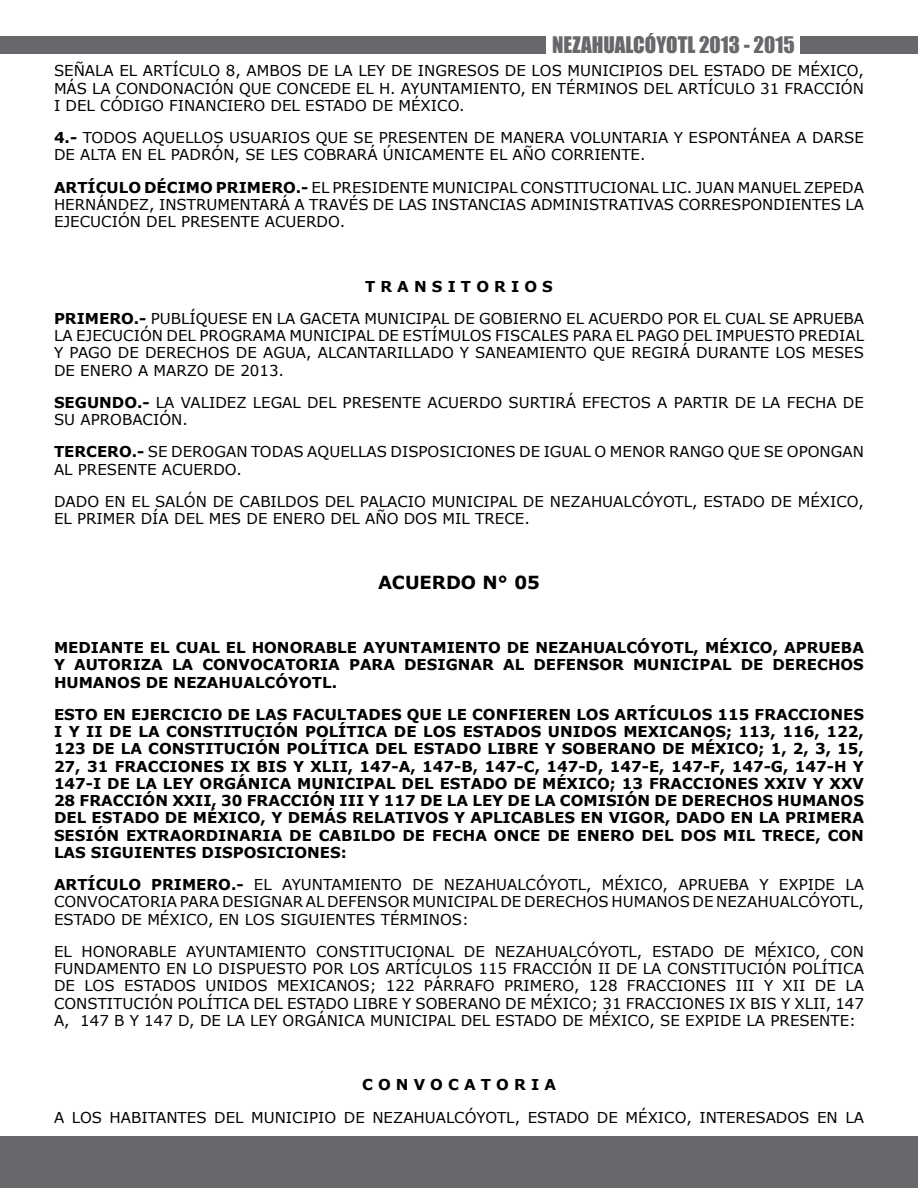
<style>
.page{position:relative;width:918px;height:1188px;background:#fff}
.page>*{position:absolute;margin:0;border:0;box-sizing:border-box;transform-origin:0 0}
.t1{font:21px "Impact";color:#67686b}
.t2{font:700 18px "Verdana";color:#000}
.t3{font:15px/17.2px "Verdana";color:#000;text-align:justify}
.t4{font:700 15px/17.2px "Verdana";color:#000;text-align:justify}
.s1{font-weight:700}
</style>
<div class="page">
<div style="left:0;top:1136px;width:918px;height:52px;background:#67686b"></div>
<div style="left:800px;top:36px;width:118px;height:18px;background:#67686b"></div>
<div style="left:0;top:36px;width:546px;height:18px;background:#67686b"></div>
<h1 class="t1" style="left:552px;top:28px;width:244px">NEZAHUALCÓYOTL 2013 - 2015</h1>
<p class="t3" style="left:54px;top:62px;width:812px">SEÑALA EL ARTÍCULO 8, AMBOS DE LA LEY DE INGRESOS DE LOS MUNICIPIOS DEL ESTADO DE MÉXICO, MÁS LA CONDONACIÓN QUE CONCEDE EL H. AYUNTAMIENTO, EN TÉRMINOS DEL ARTÍCULO 31 FRACCIÓN I DEL CÓDIGO FINANCIERO DEL ESTADO DE MÉXICO.</p>
<p class="t3" style="left:54px;top:129px;width:812px"><span class="s1">4.-</span> TODOS AQUELLOS USUARIOS QUE SE PRESENTEN DE MANERA VOLUNTARIA Y ESPONTÁNEA A DARSE<br>DE ALTA EN EL PADRÓN, SE LES COBRARÁ ÚNICAMENTE EL AÑO CORRIENTE.</p>
<p class="t3" style="left:54px;top:178px;width:812px"><span class="s1">ARTÍCULO DÉCIMO PRIMERO.-</span> EL PRESIDENTE MUNICIPAL CONSTITUCIONAL LIC. JUAN MANUEL ZEPEDA HERNÁNDEZ, INSTRUMENTARÁ A TRAVÉS DE LAS INSTANCIAS ADMINISTRATIVAS CORRESPONDIENTES LA EJECUCIÓN DEL PRESENTE ACUERDO.</p>
<p class="t3" style="left:54px;top:270px;width:812px;line-height:32.2px;text-align:center"><span class="s1">T R A N S I T O R I O S<br>PRIMERO.-</span> PUBLÍQUESE EN LA GACETA MUNICIPAL DE GOBIERNO EL ACUERDO POR EL CUAL SE APRUEBA</p>
<p class="t3" style="left:54px;top:327px;width:812px">LA EJECUCIÓN DEL PROGRAMA MUNICIPAL DE ESTÍMULOS FISCALES PARA EL PAGO DEL IMPUESTO PREDIAL Y PAGO DE DERECHOS DE AGUA, ALCANTARILLADO Y SANEAMIENTO QUE REGIRÁ DURANTE LOS MESES DE ENERO A MARZO DE 2013.</p>
<p class="t3" style="left:54px;top:394px;width:812px"><span class="s1">SEGUNDO.-</span> LA VALIDEZ LEGAL DEL PRESENTE ACUERDO SURTIRÁ EFECTOS A PARTIR DE LA FECHA DE<br>SU APROBACIÓN.</p>
<p class="t3" style="left:54px;top:443px;width:811px"><span class="s1">TERCERO.-</span> SE DEROGAN TODAS AQUELLAS DISPOSICIONES DE IGUAL O MENOR RANGO QUE SE OPONGAN<br>AL PRESENTE ACUERDO.</p>
<p class="t3" style="left:54px;top:493px;width:812px">DADO EN EL SALÓN DE CABILDOS DEL PALACIO MUNICIPAL DE NEZAHUALCÓYOTL, ESTADO DE MÉXICO,<br>EL PRIMER DÍA DEL MES DE ENERO DEL AÑO DOS MIL TRECE.</p>
<p class="t2" style="left:378px;top:569px;width:163px">ACUERDO N° 05</p>
<p class="t4" style="left:54px;top:639px;width:811px">MEDIANTE EL CUAL EL HONORABLE AYUNTAMIENTO DE NEZAHUALCÓYOTL, MÉXICO, APRUEBA Y AUTORIZA LA CONVOCATORIA PARA DESIGNAR AL DEFENSOR MUNICIPAL DE DERECHOS HUMANOS DE NEZAHUALCÓYOTL.</p>
<p class="t4" style="left:54px;top:705px;width:812px">ESTO EN EJERCICIO DE LAS FACULTADES QUE LE CONFIEREN LOS ARTÍCULOS 115 FRACCIONES I Y II DE LA CONSTITUCIÓN POLÍTICA DE LOS ESTADOS UNIDOS MEXICANOS; 113, 116, 122, 123 DE LA CONSTITUCIÓN POLÍTICA DEL ESTADO LIBRE Y SOBERANO DE MÉXICO; 1, 2, 3, 15, 27, 31 FRACCIONES IX BIS Y XLII, 147-A, 147-B, 147-C, 147-D, 147-E, 147-F, 147-G, 147-H Y 147-I DE LA LEY ORGÁNICA MUNICIPAL DEL ESTADO DE MÉXICO; 13 FRACCIONES XXIV Y XXV 28 FRACCIÓN XXII, 30 FRACCIÓN III Y 117 DE LA LEY DE LA COMISIÓN DE DERECHOS HUMANOS DEL ESTADO DE MÉXICO, Y DEMÁS RELATIVOS Y APLICABLES EN VIGOR, DADO EN LA PRIMERA SESIÓN EXTRAORDINARIA DE CABILDO DE FECHA ONCE DE ENERO DEL DOS MIL TRECE, CON LAS SIGUIENTES DISPOSICIONES:</p>
<p class="t3" style="left:54px;top:876px;width:812px"><span class="s1">ARTÍCULO PRIMERO.-</span> EL AYUNTAMIENTO DE NEZAHUALCÓYOTL, MÉXICO, APRUEBA Y EXPIDE LA CONVOCATORIA PARA DESIGNAR AL DEFENSOR MUNICIPAL DE DERECHOS HUMANOS DE NEZAHUALCÓYOTL, ESTADO DE MÉXICO, EN LOS SIGUIENTES TÉRMINOS:</p>
<p class="t3" style="left:54px;top:943px;width:812px">EL HONORABLE AYUNTAMIENTO CONSTITUCIONAL DE NEZAHUALCÓYOTL, ESTADO DE MÉXICO, CON FUNDAMENTO EN LO DISPUESTO POR LOS ARTÍCULOS 115 FRACCIÓN II DE LA CONSTITUCIÓN POLÍTICA DE LOS ESTADOS UNIDOS MEXICANOS; 122 PÁRRAFO PRIMERO, 128 FRACCIONES III Y XII DE LA CONSTITUCIÓN POLÍTICA DEL ESTADO LIBRE Y SOBERANO DE MÉXICO; 31 FRACCIONES IX BIS Y XLII, 147<br>A, 147 B Y 147 D, DE LA LEY ORGÁNICA MUNICIPAL DEL ESTADO DE MÉXICO, SE EXPIDE LA PRESENTE:</p>
<p class="t4" style="left:362px;top:1076px;width:195px">C O N V O C A T O R I A</p>
<p class="t3" style="left:54px;top:1108px;width:812px">A LOS HABITANTES DEL MUNICIPIO DE NEZAHUALCÓYOTL, ESTADO DE MÉXICO, INTERESADOS EN LA</p>
</div>
